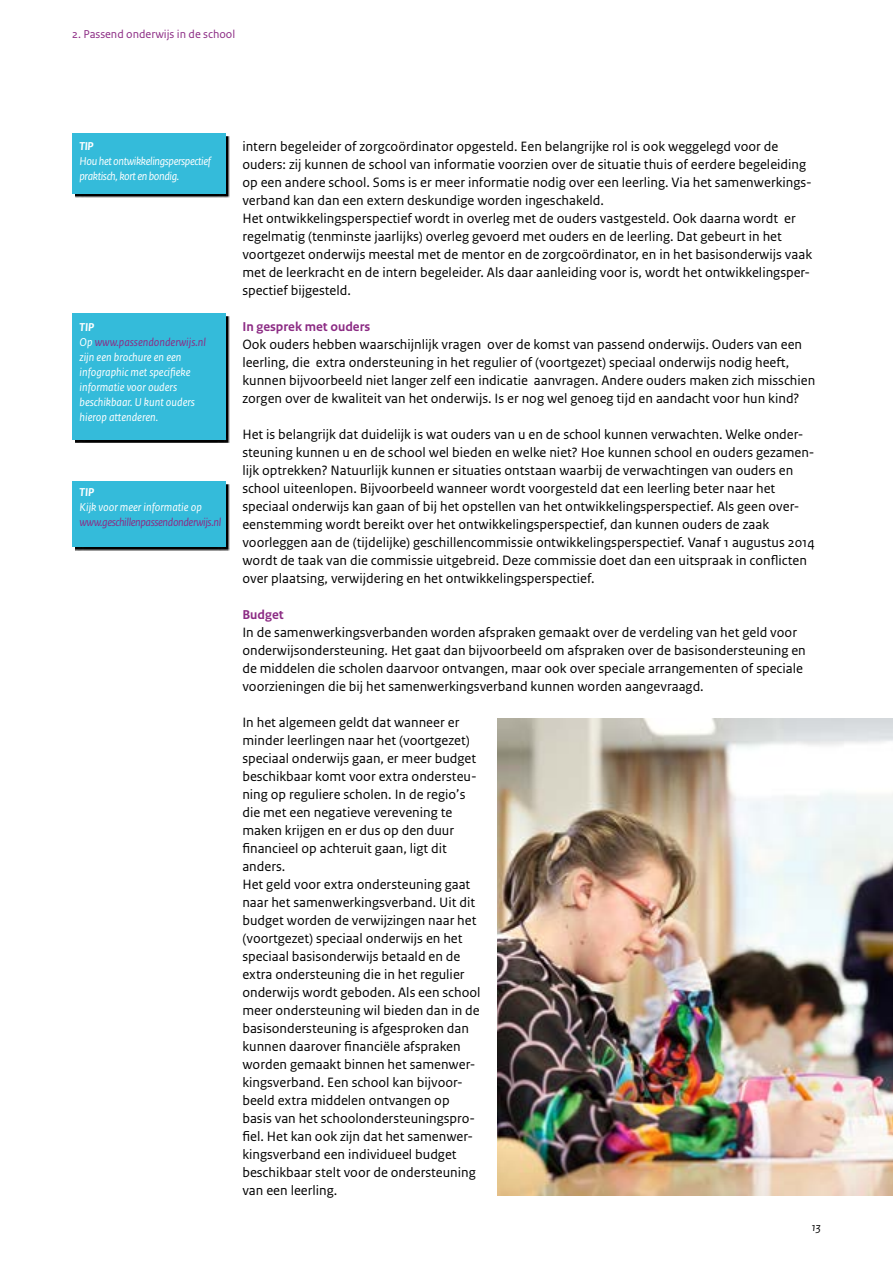
<style>
.page{position:relative;width:893px;height:1263px;background:#fff}
.page>*{position:absolute;margin:0;border:0;box-sizing:border-box;transform-origin:0 0}
.t1{font:14.25px/18px "Rijksoverheid Sans Text";color:#000}
.t2{font:700 13.5px "Rijksoverheid Sans Text";color:#8c2b84}
.t3{font:italic 12px/15px "Rijksoverheid Sans Text";color:#fff}
.t4{font:italic 12px/15px "Rijksoverheid Sans Text";letter-spacing:-.03em;color:#fff}
.t5{font:italic 12px "Rijksoverheid Sans Text";letter-spacing:-.03em;color:#8c2b84}
.t6{font:12px "Rijksoverheid Sans Text";color:#8c2b84}
.t7{font:italic 700 12px "Rijksoverheid Sans Text";letter-spacing:-.015em;color:#fff}
.t8{font:italic 12px "Rijksoverheid Sans Text";color:#000}
.s1{font-weight:700}
.s2{color:#8c2b84}
</style>
<div class="page">
<svg style="left:75px;top:485px;width:155px;height:66px"></svg>
<div style="left:72px;top:482px;width:153px;height:65px;background:#34bbda"></div>
<svg style="left:75px;top:316px;width:155px;height:126px"></svg>
<div style="left:72px;top:313px;width:153px;height:126px;background:#34bbda"></div>
<img style="left:497px;top:719px;width:396px;height:476px">
<svg style="left:75px;top:136px;width:155px;height:62px"></svg>
<div style="left:72px;top:133px;width:153px;height:60px;background:#34bbda"></div>
<p class="t6" style="left:72px;top:27px;width:164px">2. Passend onderwijs in de school</p>
<p class="t7" style="left:80px;top:140px;width:16px">TIP</p>
<p class="t4" style="left:80px;top:154px;width:133px">Hou het ontwikkelingsperspectief praktisch, kort en bondig.</p>
<p class="t3" style="left:80px;top:320px;width:128px"><span class="s1">TIP<br></span>Op <span class="s2">www.passendonderwijs.nl </span>zijn een brochure en een infographic met specifieke informatie voor ouders beschikbaar. U kunt ouders hierop attenderen.</p>
<p class="t7" style="left:80px;top:485px;width:16px">TIP</p>
<p class="t3" style="left:80px;top:500px;width:124px">Kijk voor meer informatie op</p>
<p class="t5" style="left:80px;top:515px;width:143px">www.geschillenpassendonderwijs.nl</p>
<p class="t1" style="left:242px;top:138px;width:571px">intern begeleider of zorgcoördinator opgesteld. Een belangrijke rol is ook weggelegd voor de ouders: zij kunnen de school van informatie voorzien over de situatie thuis of eerdere begeleiding op een andere school. Soms is er meer informatie nodig over een leerling. Via het samenwerkings&shy;verband kan dan een extern deskundige worden ingeschakeld.<br>Het ontwikkelingsperspectief wordt in overleg met de ouders vastgesteld. Ook daarna wordt er regelmatig (tenminste jaarlijks) overleg gevoerd met ouders en de leerling. Dat gebeurt in het voortgezet onderwijs meestal met de mentor en de zorgcoördinator, en in het basisonderwijs vaak met de leerkracht en de intern begeleider. Als daar aanleiding voor is, wordt het ontwikkelingsper&shy;spectief bijgesteld.</p>
<p class="t2" style="left:242px;top:319px;width:129px">In gesprek met ouders</p>
<p class="t1" style="left:242px;top:336px;width:574px">Ook ouders hebben waarschijnlijk vragen over de komst van passend onderwijs. Ouders van een leerling, die extra ondersteuning in het regulier of (voortgezet) speciaal onderwijs nodig heeft, kunnen bijvoorbeeld niet langer zelf een indicatie aanvragen. Andere ouders maken zich misschien zorgen over de kwaliteit van het onderwijs. Is er nog wel genoeg tijd en aandacht voor hun kind?</p>
<p class="t1" style="left:242px;top:426px;width:574px">Het is belangrijk dat duidelijk is wat ouders van u en de school kunnen verwachten. Welke onder&shy;steuning kunnen u en de school wel bieden en welke niet? Hoe kunnen school en ouders gezamen&shy;lijk optrekken? Natuurlijk kunnen er situaties ontstaan waarbij de verwachtingen van ouders en school uiteenlopen. Bijvoorbeeld wanneer wordt voorgesteld dat een leerling beter naar het speciaal onderwijs kan gaan of bij het opstellen van het ontwikkelingsperspectief. Als geen over&shy;eenstemming wordt bereikt over het ontwikkelingsperspectief, dan kunnen ouders de zaak voorleggen aan de (tijdelijke) geschillencommissie ontwikkelingsperspectief. Vanaf 1 augustus 2014 wordt de taak van die commissie uitgebreid. Deze commissie doet dan een uitspraak in conflicten over plaatsing, verwijdering en het ontwikkelingsperspectief.</p>
<p class="t2" style="left:242px;top:607px;width:43px">Budget</p>
<p class="t1" style="left:242px;top:624px;width:565px">In de samenwerkingsverbanden worden afspraken gemaakt over de verdeling van het geld voor onderwijsondersteuning. Het gaat dan bijvoorbeeld om afspraken over de basisondersteuning en de middelen die scholen daarvoor ontvangen, maar ook over speciale arrangementen of speciale voorzieningen die bij het samenwerkingsverband kunnen worden aangevraagd.</p>
<p class="t1" style="left:242px;top:714px;width:240px">In het algemeen geldt dat wanneer er minder leerlingen naar het (voortgezet) speciaal onderwijs gaan, er meer budget beschikbaar komt voor extra ondersteu&shy;ning op reguliere scholen. In de regio’s die met een negatieve verevening te maken krijgen en er dus op den duur financieel op achteruit gaan, ligt dit anders.<br>Het geld voor extra ondersteuning gaat naar het samenwerkingsverband. Uit dit budget worden de verwijzingen naar het (voortgezet) speciaal onderwijs en het speciaal basisonderwijs betaald en de extra ondersteuning die in het regulier onderwijs wordt geboden. Als een school meer ondersteuning wil bieden dan in de basisondersteuning is afgesproken dan kunnen daarover financiële afspraken worden gemaakt binnen het samenwer&shy;kingsverband. Een school kan bijvoor&shy;beeld extra middelen ontvangen op basis van het schoolondersteuningspro&shy;fiel. Het kan ook zijn dat het samenwer&shy;kingsverband een individueel budget beschikbaar stelt voor de ondersteuning van een leerling.</p>
<p class="t8" style="left:812px;top:1220px;width:10px">13</p>
</div>
